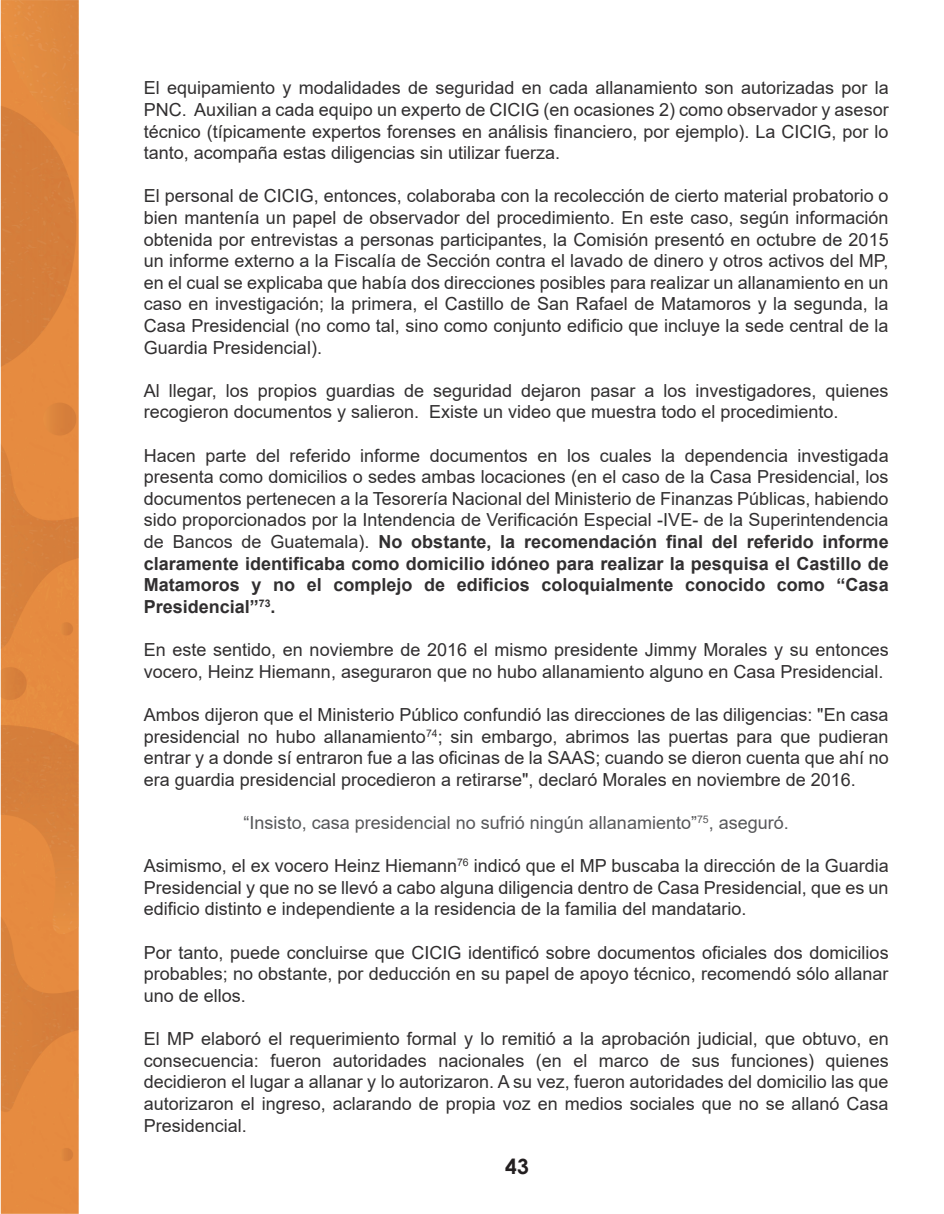
<style>
.page{position:relative;width:944px;height:1214px;background:#fff}
.page>*{position:absolute;margin:0;border:0;box-sizing:border-box;transform-origin:0 0}
.t1{font:700 21px "Century Gothic";color:#231f20}
.t2{font:18px/21.6px "Arial";color:#312f30;text-align:justify}
.t3{font:18px "Arial";color:#57585a}
.s1{font-weight:700}
</style>
<div class="page">
<img style="left:0;top:0;width:78px;height:1214px">
<p class="t2" style="left:144px;top:77px;width:746px">El equipamiento y modalidades de seguridad en cada allanamiento son autorizadas por la PNC. Auxilian a cada equipo un experto de CICIG (en ocasiones 2) como observador y asesor técnico (típicamente expertos forenses en análisis financiero, por ejemplo). La CICIG, por lo tanto, acompaña estas diligencias sin utilizar fuerza.</p>
<p class="t2" style="left:144px;top:185px;width:746px">El personal de CICIG, entonces, colaboraba con la recolección de cierto material probatorio o bien mantenía un papel de observador del procedimiento. En este caso, según información obtenida por entrevistas a personas participantes, la Comisión presentó en octubre de 2015 un informe externo a la Fiscalía de Sección contra el lavado de dinero y otros activos del MP, en el cual se explicaba que había dos direcciones posibles para realizar un allanamiento en un caso en investigación; la primera, el Castillo de San Rafael de Matamoros y la segunda, la Casa Presidencial (no como tal, sino como conjunto edificio que incluye la sede central de la Guardia Presidencial).</p>
<p class="t2" style="left:144px;top:379px;width:746px">Al llegar, los propios guardias de seguridad dejaron pasar a los investigadores, quienes recogieron documentos y salieron. Existe un video que muestra todo el procedimiento.</p>
<p class="t2" style="left:144px;top:444px;width:746px">Hacen parte del referido informe documentos en los cuales la dependencia investigada presenta como domicilios o sedes ambas locaciones (en el caso de la Casa Presidencial, los documentos pertenecen a la Tesorería Nacional del Ministerio de Finanzas Públicas, habiendo sido proporcionados por la Intendencia de Verificación Especial -IVE- de la Superintendencia de Bancos de Guatemala). <span class="s1">No obstante, la recomendación final del referido informe claramente identificaba como domicilio idóneo para realizar la pesquisa el Castillo de Matamoros y no el complejo de edificios coloquialmente conocido como “Casa Presidencial”</span><sup>73</sup><span class="s1">.</span></p>
<p class="t2" style="left:144px;top:639px;width:746px">En este sentido, en noviembre de 2016 el mismo presidente Jimmy Morales y su entonces vocero, Heinz Hiemann, aseguraron que no hubo allanamiento alguno en Casa Presidencial.</p>
<p class="t2" style="left:144px;top:703px;width:746px">Ambos dijeron que el Ministerio Público confundió las direcciones de las diligencias: "En casa presidencial no hubo allanamiento<sup>74</sup>; sin embargo, abrimos las puertas para que pudieran entrar y a donde sí entraron fue a las oficinas de la SAAS; cuando se dieron cuenta que ahí no era guardia presidencial procedieron a retirarse", declaró Morales en noviembre de 2016.</p>
<p class="t3" style="left:244px;top:810px;width:546px">“Insisto, casa presidencial no sufrió ningún allanamiento”<sup>75</sup>, aseguró.</p>
<p class="t2" style="left:144px;top:855px;width:746px">Asimismo, el ex vocero Heinz Hiemann<sup>76</sup> indicó que el MP buscaba la dirección de la Guardia Presidencial y que no se llevó a cabo alguna diligencia dentro de Casa Presidencial, que es un edificio distinto e independiente a la residencia de la familia del mandatario.</p>
<p class="t2" style="left:144px;top:941px;width:746px">Por tanto, puede concluirse que CICIG identificó sobre documentos oficiales dos domicilios probables; no obstante, por deducción en su papel de apoyo técnico, recomendó sólo allanar uno de ellos.</p>
<p class="t2" style="left:144px;top:1027px;width:746px">El MP elaboró el requerimiento formal y lo remitió a la aprobación judicial, que obtuvo, en consecuencia: fueron autoridades nacionales (en el marco de sus funciones) quienes decidieron el lugar a allanar y lo autorizaron. A su vez, fueron autoridades del domicilio las que autorizaron el ingreso, aclarando de propia voz en medios sociales que no se allanó Casa Presidencial.</p>
<p class="t1" style="left:505px;top:1150px;width:25px">43</p>
</div>
